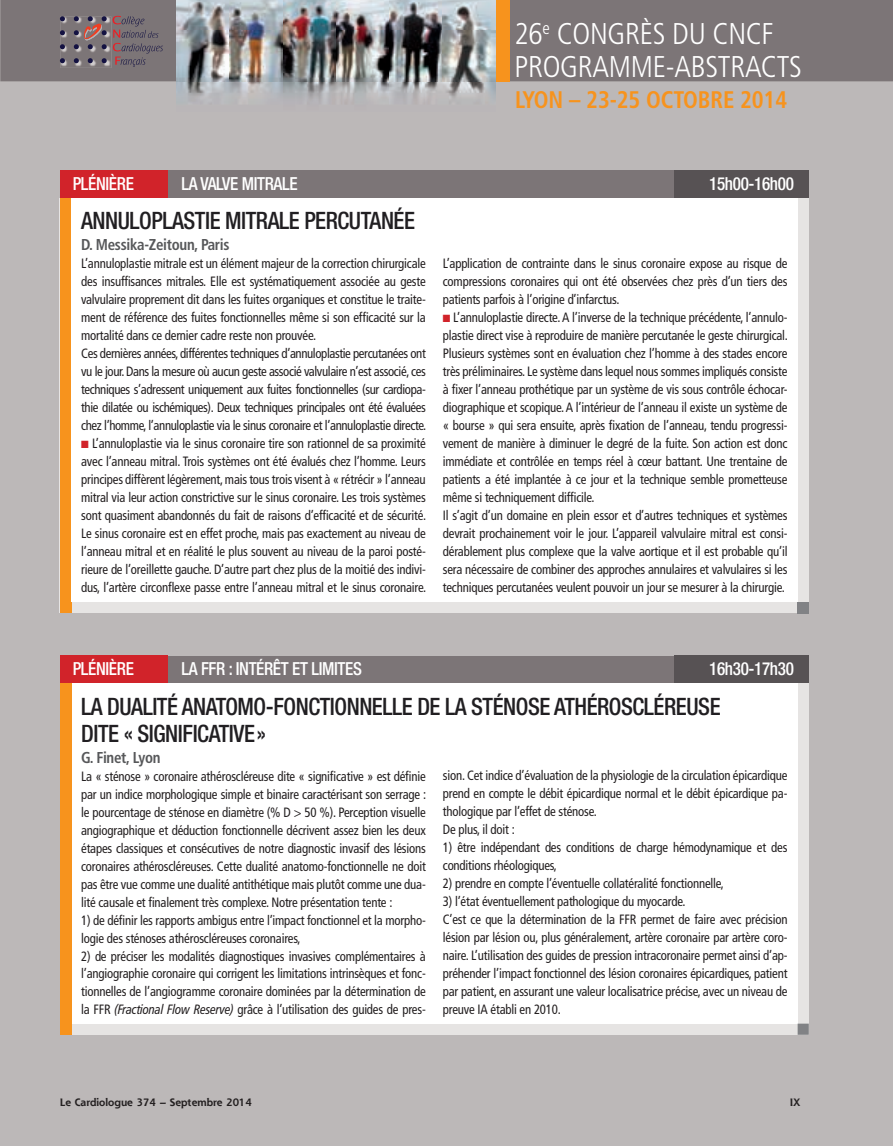
<style>
.page{position:relative;width:893px;height:1146px;background:#fff}
.page>*{position:absolute;margin:0;border:0;box-sizing:border-box;transform-origin:0 0}
.t1{font:300 condensed 30px/33px "Frutiger LT Std";letter-spacing:-.01em;color:#fff}
.t2{font:500 condensed 24px/27px "Helvetica Neue";letter-spacing:-.02em;color:#211f22;scale:.95 1}
.t3{font:700 condensed 24px "Frutiger LT Std";letter-spacing:-.005em;color:#f7931d;scale:.95 1}
.t4{font:500 condensed 18px "Helvetica Neue";letter-spacing:-.02em;color:#fff;scale:.95 1}
.t5{font:700 condensed 15.75px "Frutiger LT Std";letter-spacing:-.02em;color:#57585a;scale:.95 1}
.t6{font:condensed 13.5px/18px "Frutiger";letter-spacing:-.015em;color:#231f20;scale:.95 1}
.t7{font:700 10.5px "Shannon";color:#231f20}
.s1{color:#d1232a}
.s2{font-family:"Frutiger LT Pro";font-style:italic}
</style>
<div class="page">
<div style="left:0;top:0;width:892px;height:1146px;background:#bcb8b8"></div>
<div style="left:1px;top:0;width:891px;height:81px;background:#7c7577"></div>
<hr style="left:0;top:0;width:1px;height:81px;background:#7c7577">
<img style="left:177px;top:0;width:318px;height:104px">
<img style="left:60px;top:17px;width:51px;height:51px">
<svg style="left:60px;top:16px;width:5px;height:5px"></svg>
<svg style="left:60px;top:30px;width:5px;height:5px"></svg>
<svg style="left:60px;top:44px;width:5px;height:5px"></svg>
<svg style="left:60px;top:58px;width:5px;height:5px"></svg>
<svg style="left:74px;top:16px;width:89px;height:51px;background:#7b6e73"></svg>
<div style="left:495px;top:0;width:14px;height:81px;background:#f7931d"></div>
<div style="left:167px;top:656px;width:506px;height:28px;background:#7c7577"></div>
<div style="left:673px;top:656px;width:135px;height:54px;background:#575254"></div>
<div style="left:60px;top:656px;width:107px;height:54px;background:#d1232a"></div>
<div style="left:60px;top:684px;width:748px;height:351px;background:#e6e4e3"></div>
<div style="left:60px;top:684px;width:12px;height:351px;background:#f7931d"></div>
<div style="left:72px;top:684px;width:725px;height:340px;background:#fff"></div>
<svg style="left:797px;top:1024px;width:11px;height:11px"></svg>
<div style="left:167px;top:170px;width:506px;height:28px;background:#7c7577"></div>
<div style="left:673px;top:170px;width:135px;height:54px;background:#575254"></div>
<div style="left:60px;top:170px;width:107px;height:54px;background:#d1232a"></div>
<div style="left:60px;top:198px;width:748px;height:415px;background:#e6e4e3"></div>
<div style="left:60px;top:198px;width:12px;height:415px;background:#f7931d"></div>
<div style="left:72px;top:198px;width:725px;height:404px;background:#fff"></div>
<div style="left:797px;top:602px;width:11px;height:11px;background:#818285"></div>
<h1 class="t1" style="left:514px;top:20px;width:289px">26<sup>e</sup> CONGRÈS DU CNCF<br>PROGRAMME-ABSTRACTS</h1>
<h2 class="t3" style="left:515px;top:90px;width:288px">LYON – 23-25 OCTOBRE 2014</h2>
<h3 class="t4" style="left:73px;top:177px;width:66px">PLÉNIÈRE</h3>
<h3 class="t4" style="left:181px;top:177px;width:124px">LA VALVE MITRALE</h3>
<h3 class="t4" style="left:709px;top:177px;width:91px">15h00-16h00</h3>
<h2 class="t2" style="left:81px;top:209px;width:353px">ANNULOPLASTIE MITRALE PERCUTANÉE</h2>
<p class="t5" style="left:81px;top:238px;width:158px">D. Messika-Zeitoun, Paris</p>
<p class="t6" style="left:81px;top:255px;width:365px">L’annuloplastie mitrale est un élément majeur de la correction chirurgicale des insuffisances mitrales. Elle est systématiquement associée au geste valvulaire proprement dit dans les fuites organiques et constitue le traite&shy;ment de référence des fuites fonctionnelles même si son efficacité sur la mortalité dans ce dernier cadre reste non prouvée.<br>Ces dernières années, différentes techniques d’annuloplastie percutanées ont vu le jour. Dans la mesure où aucun geste associé valvulaire n’est associé, ces techniques s’adressent uniquement aux fuites fonctionnelles (sur cardiopa&shy;thie dilatée ou ischémiques). Deux techniques principales ont été évaluées chez l’homme, l’annuloplastie via le sinus coronaire et l’annuloplastie directe.</p>
<p class="t6" style="left:81px;top:435px;width:365px;text-align:justify"><span class="s1">■</span> L’annuloplastie via le sinus coronaire tire son rationnel de sa proximité avec l’anneau mitral. Trois systèmes ont été évalués chez l’homme. Leurs principes diffèrent légèrement, mais tous trois visent à « rétrécir » l’anneau mitral via leur action constrictive sur le sinus coronaire. Les trois systèmes sont quasiment abandonnés du fait de raisons d’efficacité et de sécurité.<br>Le sinus coronaire est en effet proche, mais pas exactement au niveau de l’anneau mitral et en réalité le plus souvent au niveau de la paroi posté&shy;rieure de l’oreillette gauche. D’autre part chez plus de la moitié des indivi&shy;dus, l’artère circonflexe passe entre l’anneau mitral et le sinus coronaire.</p>
<p class="t6" style="left:443px;top:255px;width:364px;text-align:justify">L’application de contrainte dans le sinus coronaire expose au risque de compressions coronaires qui ont été observées chez près d’un tiers des patients parfois à l’origine d’infarctus.</p>
<p class="t6" style="left:443px;top:309px;width:365px"><span class="s1">■</span> L’annuloplastie directe. A l’inverse de la technique précédente, l’annulo&shy;plastie direct vise à reproduire de manière percutanée le geste chirurgical.<br>Plusieurs systèmes sont en évaluation chez l’homme à des stades encore très préliminaires. Le système dans lequel nous sommes impliqués consiste à fixer l’anneau prothétique par un système de vis sous contrôle échocar&shy;diographique et scopique. A l’intérieur de l’anneau il existe un système de « bourse » qui sera ensuite, après fixation de l’anneau, tendu progressi&shy;vement de manière à diminuer le degré de la fuite. Son action est donc immédiate et contrôlée en temps réel à cœur battant. Une trentaine de patients a été implantée à ce jour et la technique semble prometteuse même si techniquement difficile.<br>Il s’agit d’un domaine en plein essor et d’autres techniques et systèmes devrait prochainement voir le jour. L’appareil valvulaire mitral est consi&shy;dérablement plus complexe que la valve aortique et il est probable qu’il sera nécessaire de combiner des approches annulaires et valvulaires si les techniques percutanées veulent pouvoir un jour se mesurer à la chirurgie.</p>
<h3 class="t4" style="left:73px;top:662px;width:66px">PLÉNIÈRE</h3>
<h3 class="t4" style="left:181px;top:662px;width:191px">LA FFR : INTÉRÊT ET LIMITES</h3>
<h3 class="t4" style="left:709px;top:662px;width:91px">16h30-17h30</h3>
<h2 class="t2" style="left:81px;top:695px;width:674px">LA DUALITÉ ANATOMO-FONCTIONNELLE DE LA STÉNOSE ATHÉROSCLÉREUSE<br>DITE « SIGNIFICATIVE »</h2>
<p class="t5" style="left:81px;top:751px;width:85px">G. Finet, Lyon</p>
<p class="t6" style="left:81px;top:768px;width:365px;text-align:justify">La « sténose » coronaire athéroscléreuse dite « significative » est définie par un indice morphologique simple et binaire caractérisant son serrage : le pourcentage de sténose en diamètre (% D &gt; 50 %). Perception visuelle angiographique et déduction fonctionnelle décrivent assez bien les deux étapes classiques et consécutives de notre diagnostic invasif des lésions coronaires athéroscléreuses. Cette dualité anatomo-fonctionnelle ne doit pas être vue comme une dualité antithétique mais plutôt comme une dua&shy;lité causale et finalement très complexe. Notre présentation tente :</p>
<p class="t6" style="left:81px;top:912px;width:364px">1) de définir les rapports ambigus entre l’impact fonctionnel et la morpho&shy;logie des sténoses athéroscléreuses coronaires,</p>
<p class="t6" style="left:81px;top:948px;width:364px;text-align:justify">2) de préciser les modalités diagnostiques invasives complémentaires à l’angiographie coronaire qui corrigent les limitations intrinsèques et fonc&shy;tionnelles de l’angiogramme coronaire dominées par la détermination de la FFR <span class="s2">(Fractional Flow Reserve)</span> grâce à l’utilisation des guides de pres-</p>
<p class="t6" style="left:443px;top:768px;width:364px">sion. Cet indice d’évaluation de la physiologie de la circulation épicardique prend en compte le débit épicardique normal et le débit épicardique pa&shy;thologique par l’effet de sténose.<br>De plus, il doit :</p>
<p class="t6" style="left:443px;top:840px;width:364px">1) être indépendant des conditions de charge hémodynamique et des conditions rhéologiques,</p>
<p class="t6" style="left:443px;top:876px;width:297px">2) prendre en compte l’éventuelle collatéralité fonctionnelle,</p>
<p class="t6" style="left:443px;top:894px;width:364px">3) l’état éventuellement pathologique du myocarde.<br>C’est ce que la détermination de la FFR permet de faire avec précision lésion par lésion ou, plus généralement, artère coronaire par artère coro&shy;naire. L’utilisation des guides de pression intracoronaire permet ainsi d’ap&shy;préhender l’impact fonctionnel des lésion coronaires épicardiques, patient par patient, en assurant une valeur localisatrice précise, avec un niveau de preuve IA établi en 2010.</p>
<p class="t7" style="left:60px;top:1098px;width:193px">Le Cardiologue 374 – Septembre 2014</p>
<p class="t7" style="left:789px;top:1098px;width:12px">IX</p>
</div>
